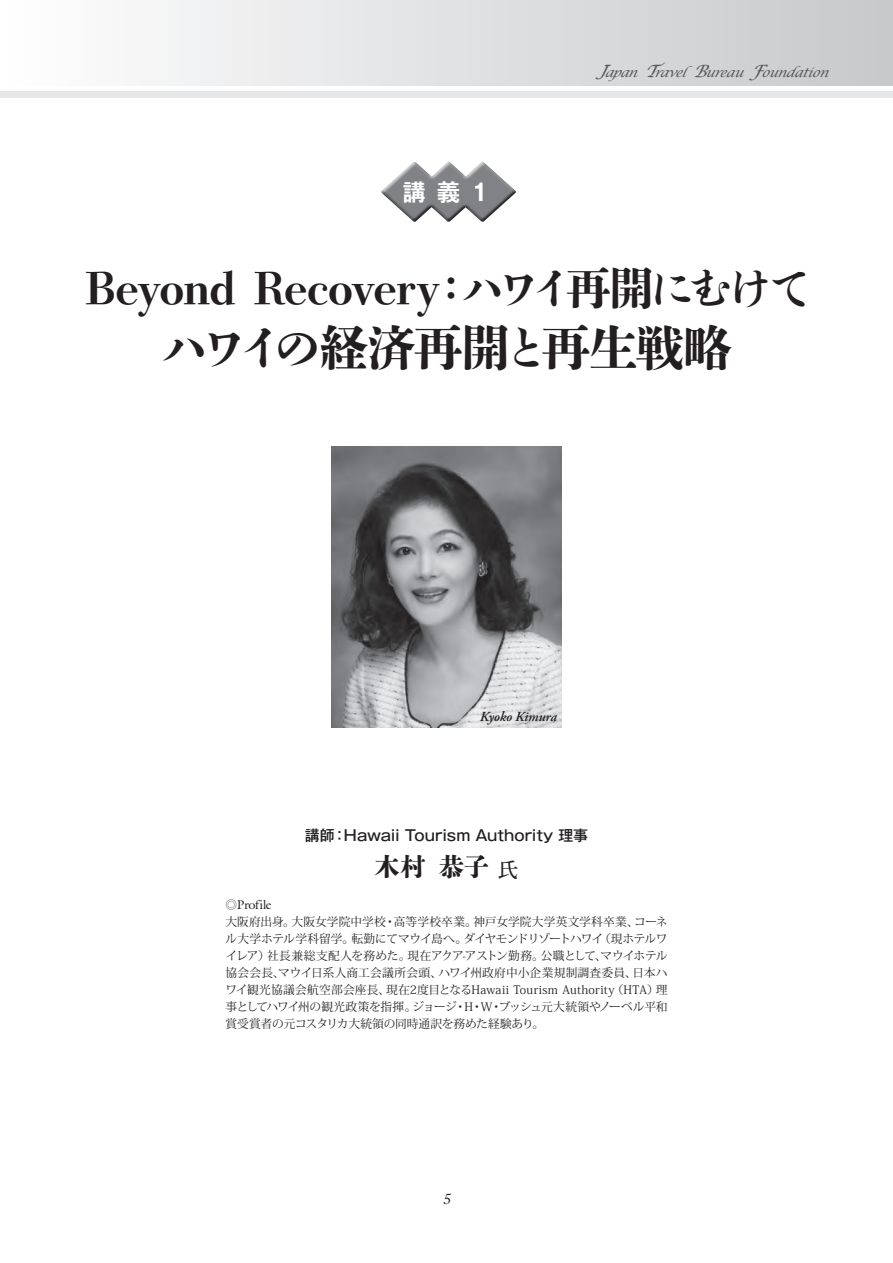
<style>
.page{position:relative;width:893px;height:1263px;background:#fff}
.page>*{position:absolute;margin:0;border:0;box-sizing:border-box;transform-origin:0 0}
.t1{font:48.9px "Shuei Shogo M Std H";letter-spacing:-.05em;color:#231f20}
.t2{font:44.7px "Shuei Shogo M Std H";letter-spacing:-.045em;color:#231f20}
.t3{font:25.5px "Shuei Shogo M Std H";color:#231f20}
.t4{font:700 23.4px "Gothic MB101 Pro De";color:#fff}
.t5{font:500 14.85px "Gothic MB101 Pro";letter-spacing:-.005em;color:#231f20}
.t6{font:italic 14.85px "Galliard";color:#231f20}
.t7{font:italic 600 13.8px "Adobe Garamond Pro";letter-spacing:-.01em;color:#231f20}
.t8{font:italic 12.75px "Lucida Calligraphy";color:#57585a}
.t9{font:12.75px "Galliard";letter-spacing:-.02em;color:#231f20}
.t10{font:11.7px/17px "Koz Min Pro";letter-spacing:-.015em;color:#231f20;text-align:justify}
.s1{font-size:16.95px}
.s2{font-family:"Shuei Min Pro M";font-size:21.3px}
.s3{font-family:"Koz Min Pro";font-size:11.7px}
</style>
<div class="page">
<div style="left:0;top:0;width:893px;height:85px;background:linear-gradient(to right,#fefeff,#c7c8ca)"></div>
<div style="left:0;top:91px;width:893px;height:7px;background:#e6e7e9"></div>
<img style="left:332px;top:446px;width:229px;height:281px">
<div style="left:378px;top:160px;width:139px;height:35px;background:#fff;opacity:.75"></div>
<div style="left:378px;top:189px;width:139px;height:36px;background:#231f20;opacity:.75"></div>
<h3 class="t4" style="left:402px;top:173px;width:88px">講義1</h3>
<p class="t8" style="left:597px;top:65px;width:237px"><span class="s1">J</span>apan <span class="s1">T</span>ravel<span class="s1">B</span>ureau <span class="s1">F</span>oundation</p>
<h2 class="t2" style="left:85px;top:257px;width:729px">Beyond Recovery：ハワイ再開にむけて</h2>
<h1 class="t1" style="left:161px;top:313px;width:573px">ハワイの経済再開と再生戦略</h1>
<p class="t7" style="left:480px;top:708px;width:79px">Kyoko Kimura</p>
<p class="t5" style="left:305px;top:823px;width:285px">講師：Hawaii Tourism Authority 理事</p>
<h3 class="t3" style="left:374px;top:848px;width:146px">木村 恭子<span class="s2">氏</span></h3>
<p class="t9" style="left:225px;top:897px;width:48px"><span class="s3">◎</span>Profile</p>
<p class="t10" style="left:225px;top:912px;width:444px">大阪府出身。大阪女学院中学校・高等学校卒業。神戸女学院大学英文学科卒業、コーネル大学ホテル学科留学。転勤にてマウイ島へ。ダイヤモンドリゾートハワイ（現ホテルワイレア）社長兼総支配人を務めた。現在アクア-アストン勤務。公職として、マウイホテル協会会長、マウイ日系人商工会議所会頭、ハワイ州政府中小企業規制調査委員、日本ハワイ観光協議会航空部会座長、現在2度目となるHawaii Tourism Authority（HTA）理事としてハワイ州の観光政策を指揮。ジョージ・H・W・ブッシュ元大統領やノーベル平和賞受賞者の元コスタリカ大統領の同時通訳を務めた経験あり。</p>
<p class="t6" style="left:443px;top:1190px;width:9px">5</p>
</div>
